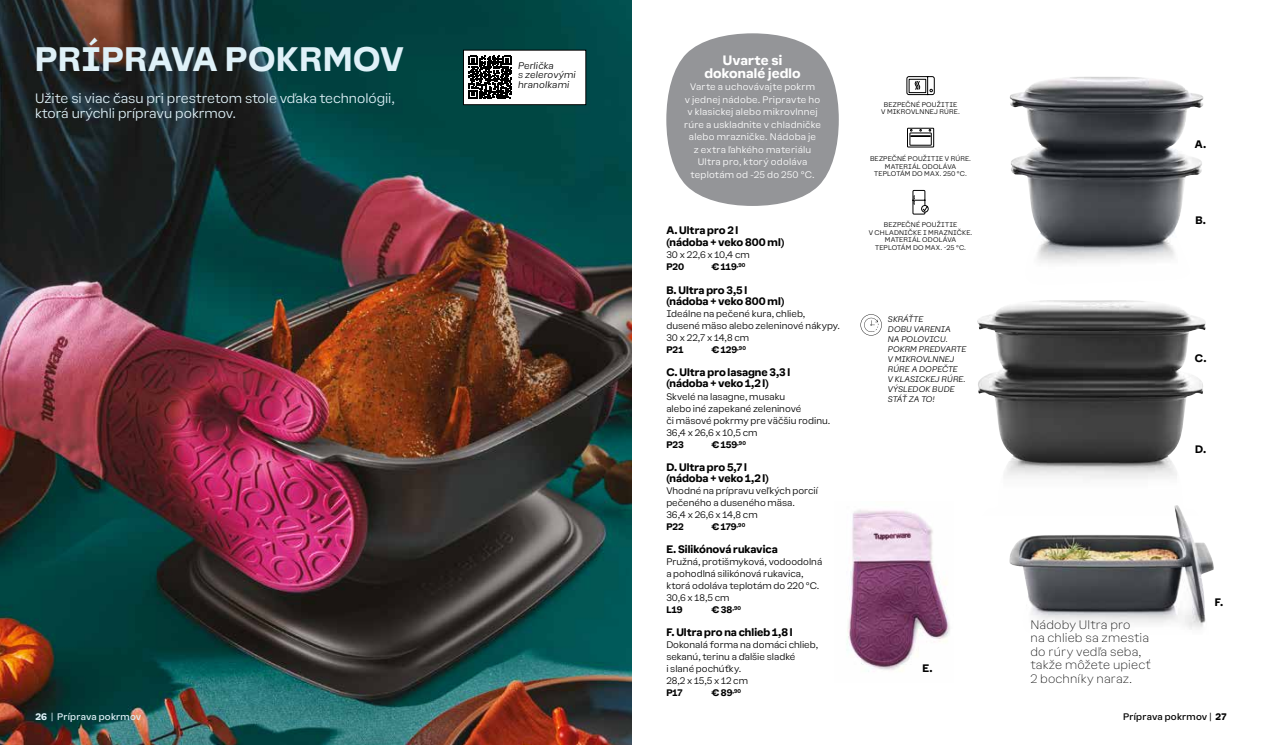
<style>
.page{position:relative;width:1262px;height:745px;background:#fff}
.page>*{position:absolute;margin:0;border:0;box-sizing:border-box;transform-origin:0 0}
.t1{font:700 31.25px "Earl Sans";letter-spacing:.025em;color:#dff1f8}
.t2{font:300 12.5px/15px "Earl Sans";color:#dff1f8}
.t3{font:700 12.5px/12.5px "Earl Sans";letter-spacing:.015em;color:#fff;text-align:center}
.t4{font:100 11.25px/13.5px "Earl Sans";letter-spacing:.015em;color:#000}
.t5{font:700 10px/11.2px "Earl Sans";color:#000}
.t6{font:300 8.75px/12px "Earl Sans";letter-spacing:.005em;color:#000}
.t7{font:300 8.75px/12.5px "Earl Sans";letter-spacing:.025em;color:#fff;text-align:center}
.t8{font:700 8.75px "Earl Sans";letter-spacing:.01em;color:#000}
.t9{font:italic 300 8.75px/9.5px "Earl Sans";letter-spacing:.02em;color:#000}
.t10{font:8.75px "Earl Sans";letter-spacing:.025em;color:#dff1f8}
.t11{font:8.75px "Earl Sans";letter-spacing:.025em;color:#000}
.t12{font:italic 300 7.5px/10px "Earl Sans";letter-spacing:.005em;color:#000}
.t13{font:300 6.25px/7.5px "Earl Sans";letter-spacing:.025em;color:#000;text-align:center}
.s1{font-weight:900}
</style>
<div class="page">
<img style="left:1009px;top:76px;width:194px;height:187px">
<img style="left:977px;top:300px;width:229px;height:179px">
<img style="left:847px;top:509px;width:103px;height:163px">
<img style="left:1009px;top:505px;width:205px;height:124px">
<img style="left:0;top:0;width:631px;height:744px">
<svg style="left:666px;top:33px;width:172px;height:173px;background:#a4a5a7"></svg>
<svg style="left:860px;top:314px;width:21px;height:21px"></svg>
<div style="left:463px;top:50px;width:123px;height:55px;background:#fff"></div>
<div style="left:463px;top:50px;width:123px;height:55px;border:1px solid #000"></div>
<svg style="left:468px;top:56px;width:44px;height:43px"></svg>
<svg style="left:906px;top:76px;width:28px;height:19px"></svg>
<svg style="left:907px;top:128px;width:27px;height:19px"></svg>
<svg style="left:912px;top:190px;width:16px;height:24px"></svg>
<h1 class="t1" style="left:35px;top:32px;width:370px">PRÍPRAVA POKRMOV</h1>
<h2 class="t2" style="left:35px;top:90px;width:361px">Užite si viac času pri prestretom stole vďaka technológii, ktorá urýchli prípravu pokrmov.</h2>
<p class="t9" style="left:518px;top:60px;width:59px">Perlička<br>s zelerovými hranolkami</p>
<h2 class="t3" style="left:704px;top:53px;width:98px">Uvarte si dokonalé jedlo</h2>
<p class="t7" style="left:684px;top:80px;width:138px">Varte a uchovávajte pokrm<br>v jednej nádobe. Pripravte ho v klasickej alebo mikrovlnnej rúre a uskladnite v chladničke alebo mrazničke. Nádoba je<br>z extra ľahkého materiálu<br>Ultra pro, ktorý odoláva teplotám od -25 do 250 °C.</p>
<p class="t5" style="left:666px;top:223px;width:120px;line-height:12px">A. Ultra pro 2 l<br>(nádoba + veko 800 ml)</p>
<p class="t6" style="left:666px;top:248px;width:85px">30 x 22,6 x 10,4 cm</p>
<p class="t8" style="left:666px;top:259px;width:20px">P20</p>
<p class="t8" style="left:711px;top:259px;width:36px">€ 119<sup>,90</sup></p>
<p class="t5" style="left:666px;top:283px;width:120px">B. Ultra pro 3,5 l (nádoba + veko 800 ml)</p>
<p class="t6" style="left:666px;top:307px;width:175px">Ideálne na pečené kura, chlieb, dusené mäso alebo zeleninové nákypy.<br>30 x 22,7 x 14,8 cm</p>
<p class="t8" style="left:666px;top:342px;width:19px">P21</p>
<p class="t8" style="left:711px;top:342px;width:36px">€ 129<sup>,90</sup></p>
<p class="t5" style="left:666px;top:365px;width:125px">C. Ultra pro lasagne 3,3 l (nádoba + veko 1,2 l)</p>
<p class="t6" style="left:666px;top:389px;width:165px">Skvelé na lasagne, musaku<br>alebo iné zapekané zeleninové<br>či mäsové pokrmy pre väčšiu rodinu.<br>36,4 x 26,6 x 10,5 cm</p>
<p class="t8" style="left:666px;top:436px;width:19px">P23</p>
<p class="t8" style="left:711px;top:436px;width:36px">€ 159<sup>,90</sup></p>
<p class="t5" style="left:666px;top:460px;width:104px">D. Ultra pro 5,7 l (nádoba + veko 1,2 l)</p>
<p class="t6" style="left:666px;top:484px;width:153px">Vhodné na prípravu veľkých porcií pečeného a duseného mäsa.<br>36,4 x 26,6 x 14,8 cm</p>
<p class="t8" style="left:666px;top:519px;width:19px">P22</p>
<p class="t8" style="left:711px;top:519px;width:35px">€ 179<sup>,90</sup></p>
<p class="t5" style="left:666px;top:542px;width:113px">E. Silikónová rukavica</p>
<p class="t6" style="left:666px;top:554px;width:157px">Pružná, protišmyková, vodoodolná a pohodlná silikónová rukavica, ktorá odoláva teplotám do 220 °C.<br>30,6 x 18,5 cm</p>
<p class="t8" style="left:666px;top:601px;width:18px">L19</p>
<p class="t8" style="left:711px;top:601px;width:31px">€ 38<sup>,90</sup></p>
<p class="t5" style="left:666px;top:625px;width:128px">F. Ultra pro na chlieb 1,8 l</p>
<p class="t6" style="left:666px;top:637px;width:153px">Dokonalá forma na domáci chlieb, sekanú, terinu a ďalšie sladké<br>i slané pochúťky.<br>28,2 x 15,5 x 12 cm</p>
<p class="t8" style="left:666px;top:684px;width:18px">P17</p>
<p class="t8" style="left:711px;top:684px;width:31px">€ 89<sup>,90</sup></p>
<p class="t13" style="left:881px;top:100px;width:80px">BEZPEČNÉ POUŽITIE<br>V MIKROVLNNEJ RÚRE.</p>
<p class="t13" style="left:870px;top:154px;width:103px">BEZPEČNÉ POUŽITIE V RÚRE.<br>MATERIÁL ODOLÁVA<br>TEPLOTÁM DO MAX. 250 °C.</p>
<p class="t13" style="left:868px;top:221px;width:105px">BEZPEČNÉ POUŽITIE<br>V CHLADNIČKE I MRAZNIČKE.<br>MATERIÁL ODOLÁVA<br>TEPLOTÁM DO MAX. -25 °C.</p>
<p class="t12" style="left:887px;top:313px;width:80px">SKRÁŤTE<br>DOBU VARENIA<br>NA POLOVICU.<br>POKRM PREDVARTE<br>V MIKROVLNNEJ<br>RÚRE A DOPEČTE<br>V KLASICKEJ RÚRE.<br>VÝSLEDOK BUDE<br>STÁŤ ZA TO!</p>
<p class="t5" style="left:922px;top:661px;width:12px">E.</p>
<p class="t5" style="left:1194px;top:137px;width:13px">A.</p>
<p class="t5" style="left:1195px;top:213px;width:12px">B.</p>
<p class="t5" style="left:1194px;top:351px;width:13px">C.</p>
<p class="t5" style="left:1195px;top:443px;width:13px">D.</p>
<p class="t4" style="left:1030px;top:616px;width:121px">Nádoby Ultra pro<br>na chlieb sa zmestia do rúry vedľa seba, takže môžete upiecť<br>2 bochníky naraz.</p>
<p class="t5" style="left:1214px;top:595px;width:10px">F.</p>
<p class="t10" style="left:35px;top:709px;width:107px"><span class="s1">26</span> | Príprava pokrmov</p>
<p class="t11" style="left:1123px;top:709px;width:105px">Príprava pokrmov | <span class="s1">27</span></p>
</div>
